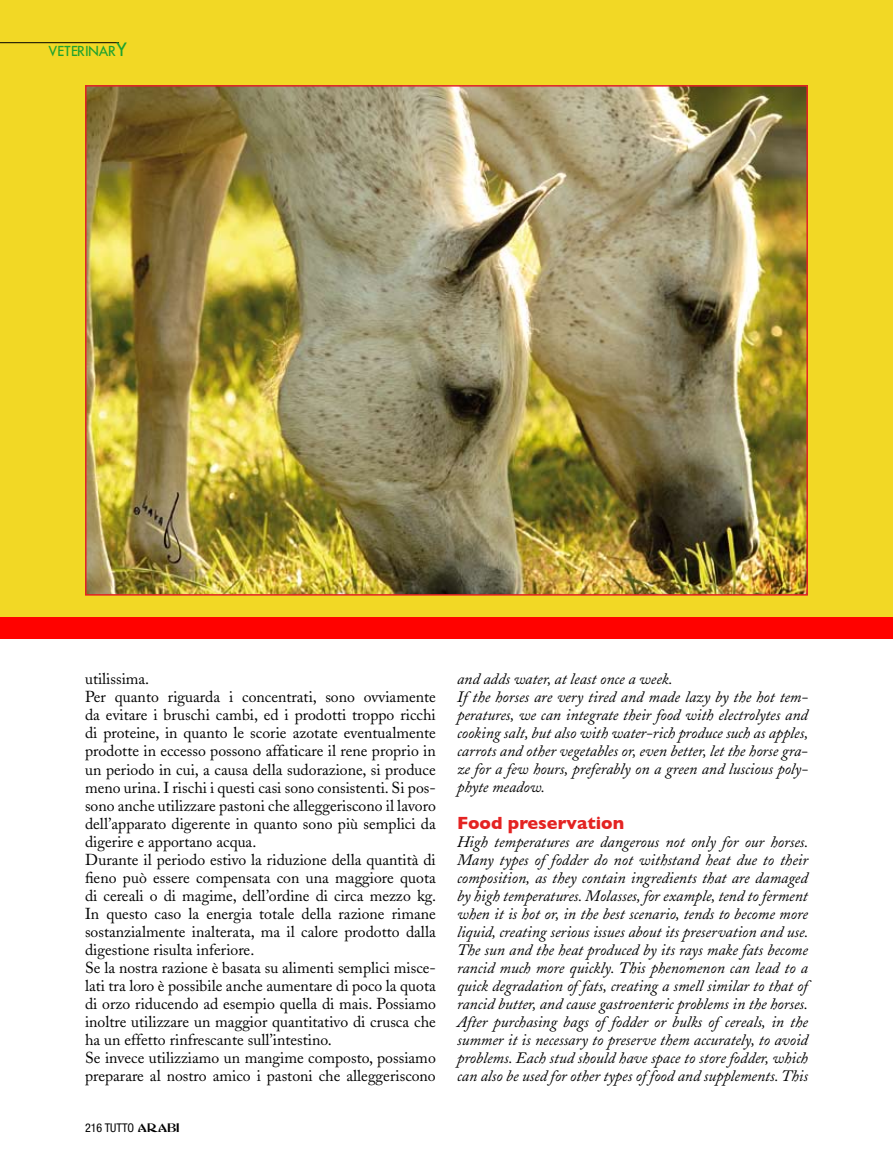
<style>
.page{position:relative;width:893px;height:1170px;background:#fff}
.page>*{position:absolute;margin:0;border:0;box-sizing:border-box;transform-origin:0 0}
.t1{font:700 18px "Gill Sans";color:#e42322}
.t2{font:italic 15.75px/18px "Adobe Caslon";color:#000}
.t3{font:15.75px/18px "Adobe Caslon";color:#000}
.t4{font:500 13.5px "Futura";letter-spacing:-.015em;color:#1fa22e}
.t5{font:condensed 12px "Helvetica Neue";color:#000}
.s1{font-size:18px}
.s2{font-family:"Abbess";font-stretch:normal}
</style>
<div class="page">
<div style="left:0;top:0;width:893px;height:638px;background:#f2d825"></div>
<div style="left:0;top:617px;width:893px;height:21px;background:#ff0200"></div>
<hr style="left:0;top:42px;width:119px;height:1px;background:#000">
<img style="left:88px;top:88px;width:717px;height:504px">
<p class="t4" style="left:48px;top:42px;width:81px">VETERINAR<span class="s1">Y</span></p>
<p class="t3" style="left:85px;top:670px;width:353px">utilissima.<br>Per quanto riguarda i concentrati, sono ovviamente da evitare i bruschi cambi, ed i prodotti troppo ricchi di proteine, in quanto le scorie azotate eventualmente prodotte in eccesso possono affaticare il rene proprio in un periodo in cui, a causa della sudorazione, si produce meno urina. I rischi i questi casi sono consistenti. Si pos&shy;sono anche utilizzare pastoni che alleggeriscono il lavoro dell’apparato digerente in quanto sono più semplici da digerire e apportano acqua.<br>Durante il periodo estivo la riduzione della quantità di fieno può essere compensata con una maggiore quota di cereali o di magime, dell’ordine di circa mezzo kg.<br>In questo caso la energia totale della razione rimane sostanzialmente inalterata, ma il calore prodotto dalla digestione risulta inferiore.<br>Se la nostra razione è basata su alimenti semplici misce&shy;lati tra loro è possibile anche aumentare di poco la quota di orzo riducendo ad esempio quella di mais. Possiamo inoltre utilizzare un maggior quantitativo di crusca che ha un effetto rinfrescante sull’intestino.<br>Se invece utilizziamo un mangime composto, possiamo preparare al nostro amico i pastoni che alleggeriscono</p>
<p class="t5" style="left:85px;top:1120px;width:96px">216 TUTTO <span class="s2">ARABI</span></p>
<p class="t2" style="left:457px;top:670px;width:353px">and adds water, at least once a week.<br>If the horses are very tired and made lazy by the hot tem&shy;peratures, we can integrate their food with electrolytes and cooking salt, but also with water-rich produce such as apples, carrots and other vegetables or, even better, let the horse gra&shy;ze for a few hours, preferably on a green and luscious poly&shy;phyte meadow.</p>
<p class="t1" style="left:457px;top:811px;width:169px">Food preservation</p>
<p class="t2" style="left:457px;top:832px;width:353px;text-align:justify">High temperatures are dangerous not only for our horses.<br>Many types of fodder do not withstand heat due to their composition, as they contain ingredients that are damaged by high temperatures. Molasses, for example, tend to ferment when it is hot or, in the best scenario, tends to become more liquid, creating serious issues about its preservation and use.<br>The sun and the heat produced by its rays make fats become rancid much more quickly. This phenomenon can lead to a quick degradation of fats, creating a smell similar to that of rancid butter, and cause gastroenteric problems in the horses.<br>After purchasing bags of fodder or bulks of cereals, in the summer it is necessary to preserve them accurately, to avoid problems. Each stud should have space to store fodder, which can also be used for other types of food and supplements. This</p>
</div>
